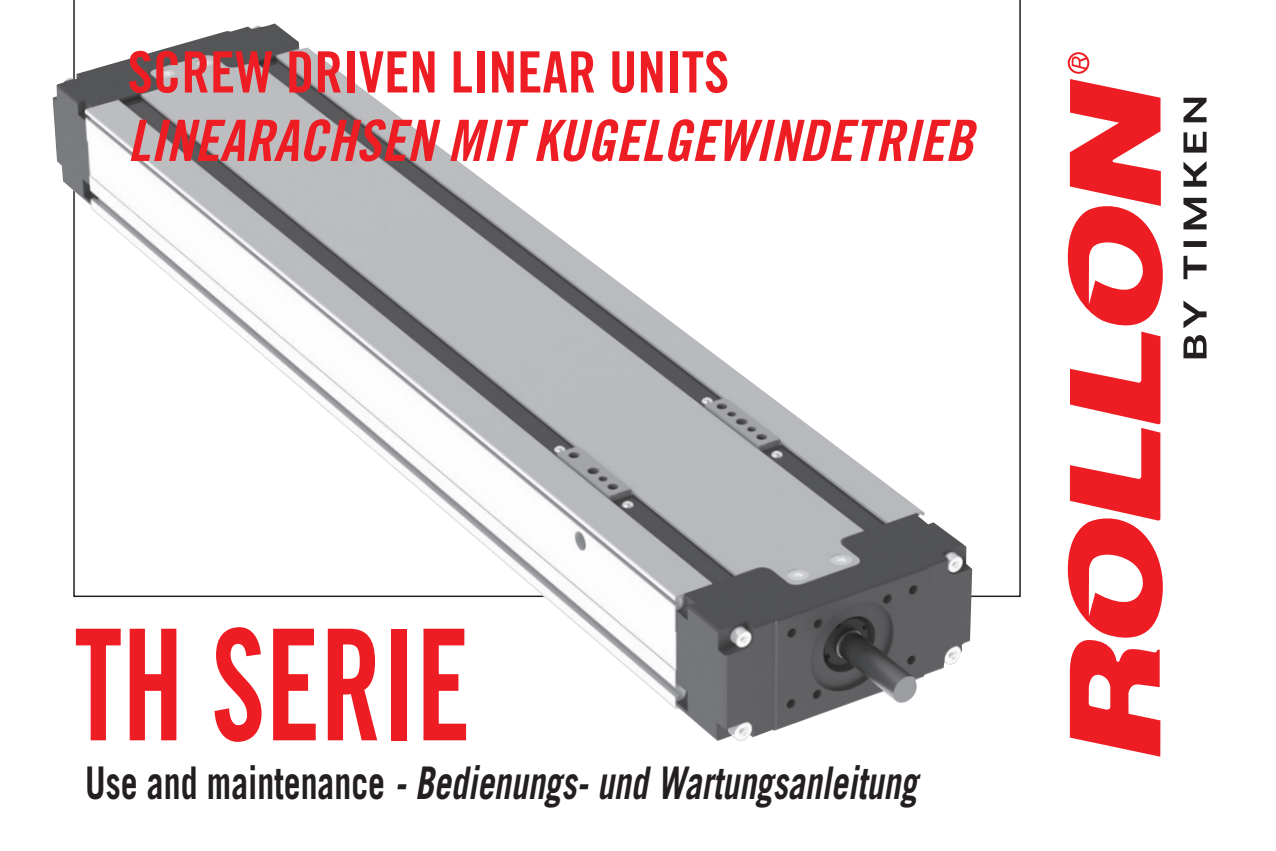
<style>
.page{position:relative;width:1276px;height:851px;background:#fff}
.page>*{position:absolute;margin:0;border:0;box-sizing:border-box;transform-origin:0 0}
.t1{font:154.5px "Trade Gothic Bold Cond Twenty";color:#ee1d23;scale:.8 1}
.t2{font:57px "Trade Gothic Bold Cond Twenty Obl";color:#ee1d23}
.t3{font:57px "Trade Gothic Bold Cond Twenty";color:#ee1d23}
.t4{font:italic 700 45px "Trade Gothic";color:#231f20;scale:.75 1}
.s1{font-style:normal}
</style>
<div class="page">
<img style="left:53px;top:23px;width:919px;height:718px">
<svg style="left:1067px;top:52px;width:96px;height:704px"></svg>
<svg style="left:1183px;top:98px;width:23px;height:260px"></svg>
<p class="t3" style="left:128px;top:37px;width:603px">SCREW DRIVEN LINEAR UNITS</p>
<p class="t2" style="left:128px;top:106px;width:847px">LINEARACHSEN MIT KUGELGEWINDETRIEB</p>
<h1 class="t1" style="left:74px;top:591px;width:497px">TH SERIE</h1>
<p class="t4" style="left:85px;top:755px;width:1111px"><span class="s1">Use and maintenance</span> - Bedienungs- und Wartungsanleitung</p>
</div>
